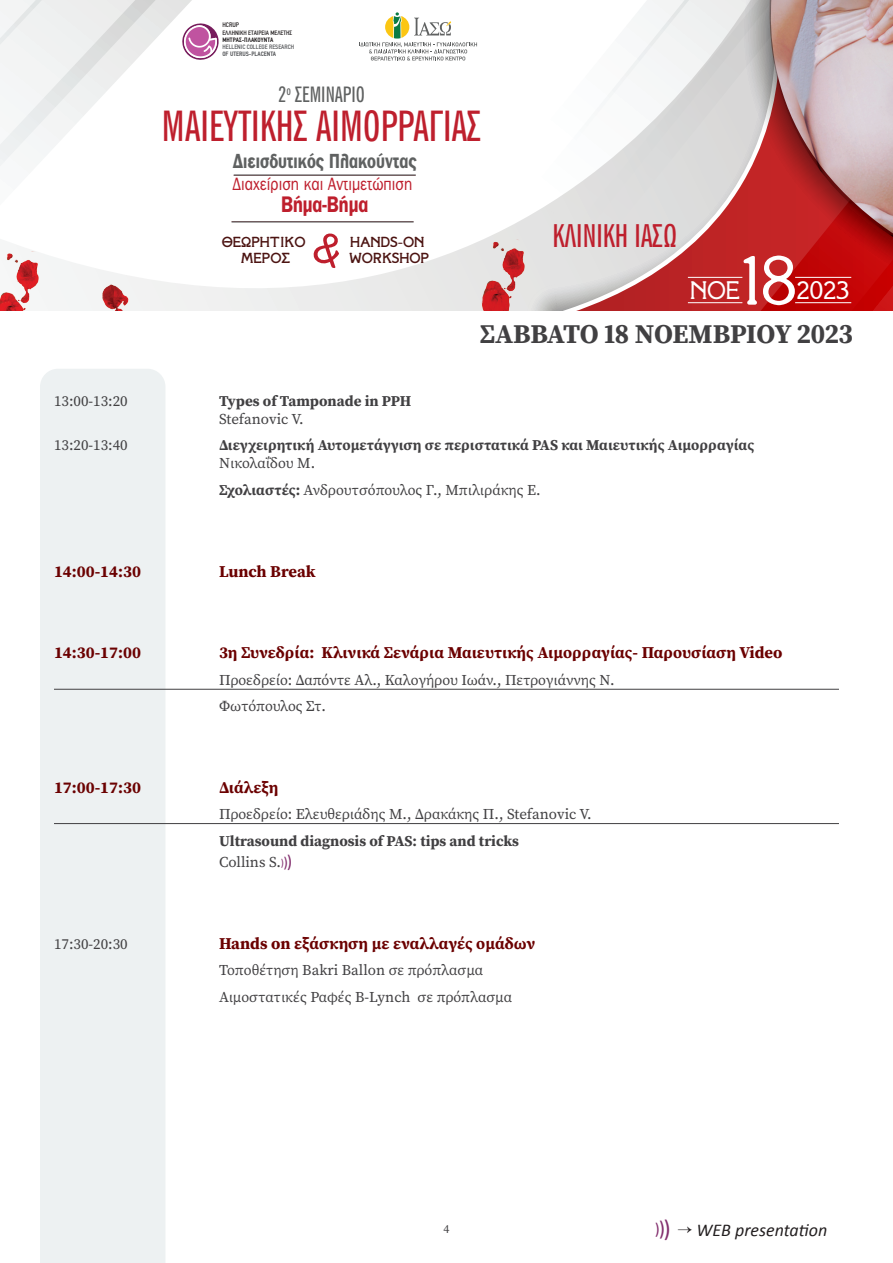
<style>
.page{position:relative;width:893px;height:1263px;background:#fff}
.page>*{position:absolute;margin:0;border:0;box-sizing:border-box;transform-origin:0 0}
.t1{font:66.45px "PF Alfabeta OS Poly";color:#fff}
.t2{font:40.05px "PF News Gothic Compressed";color:#be1f2d}
.t3{font:30.15px "PF News Gothic Compressed";color:#be1f2d}
.t4{font:700 27px "Source Serif Pro";letter-spacing:-.015em;color:#414042}
.t5{font:24.3px "PF Alfabeta OS Poly";letter-spacing:-.05em;color:#fff}
.t6{font:700 22.65px "PF Franklin Gothic Cnd";color:#be1f2d}
.t7{font:700 20.55px "PF Franklin Gothic Cnd";color:#5f6161}
.t8{font:20.4px "PF News Gothic Compressed";color:#5f6161}
.t9{font:18px "PF Franklin Gothic Cnd";color:#be1f2d}
.t10{font:italic 18px "Calibri";color:#231f20}
.t11{font:700 16.5px "Source Serif Pro";color:#6b0101}
.t12{font:15px/26.5px "Source Serif Pro";color:#414042}
.t13{font:700 15px/21.6px "Source Serif Pro";color:#414042}
.t14{font:700 13.95px/15.1px "PF Alfabeta OS Poly";color:#4c1412}
.t15{font:12px "Source Serif Pro";color:#414042}
.t16{font:500 condensed 6.6px "PF Din Text";color:#211d1e}
.t17{font:500 condensed 6.45px "PF Din Text";color:#545659}
.t18{font:500 condensed 6.45px "PF Din Text";color:#211d1e}
.t19{font:700 6.45px "PF Din Text Condensed";color:#545659}
.t20{font:700 6.45px "PF Din Text Condensed";color:#211d1e}
.s1{font-weight:700}
.s2{font-weight:400}
.s3{font-family:"Calibri";font-weight:400;font-size:10.5px;color:#832f6e}
.s4{font-family:"Calibri";font-weight:400;color:#832f6e}
.s5{font-family:"Calibri";font-weight:400;font-size:18px;color:#832f6e}
.s6{font-style:normal;font-size:16.5px;color:#832f6e}
.s7{font-style:normal;font-size:21px;color:#832f6e}
.s8{font-style:normal;font-size:24px;color:#832f6e}
</style>
<div class="page">
<svg style="left:16px;top:174px;width:412px;height:136px"></svg>
<svg style="left:428px;top:43px;width:111px;height:267px"></svg>
<svg style="left:539px;top:0;width:354px;height:310px"></svg>
<img style="left:723px;top:0;width:170px;height:307px">
<img style="left:469px;top:237px;width:60px;height:73px">
<img style="left:0;top:248px;width:43px;height:62px">
<img style="left:98px;top:273px;width:48px;height:37px">
<hr style="left:688px;top:277px;width:54px;height:1px;background:#fff">
<hr style="left:688px;top:302px;width:54px;height:1px;background:#fff">
<hr style="left:795px;top:277px;width:56px;height:1px;background:#fff">
<hr style="left:795px;top:302px;width:56px;height:1px;background:#fff">
<svg style="left:0;top:0;width:219px;height:183px"></svg>
<hr style="left:232px;top:222px;width:182px;height:1px;background:#211d1e">
<hr style="left:234px;top:175px;width:182px;height:1px;background:#211d1e">
<svg style="left:359px;top:12px;width:118px;height:49px"></svg>
<div style="left:40px;top:369px;width:125px;height:894px;background:#edf1f2"></div>
<hr style="left:54px;top:689px;width:785px;height:1px;background:#414042">
<hr style="left:54px;top:823px;width:785px;height:1px;background:#414042">
<svg style="left:310px;top:230px;width:37px;height:39px"></svg>
<p class="t16" style="left:222px;top:21px;width:18px">HCRUP</p>
<p class="t18" style="left:222px;top:29px;width:71px">ΕΛΛΗΝΙΚΗ ΕΤΑΙΡΕΙΑ ΜΕΛΕΤΗΣ</p>
<p class="t20" style="left:222px;top:36px;width:52px">ΜΗΤΡΑΣ-ΠΛΑΚΟΥΝΤΑ</p>
<p class="t19" style="left:222px;top:50px;width:55px">OF UTERUS-PLACENTA</p>
<p class="t17" style="left:222px;top:43px;width:73px">HELLENIC COLLEGE RESEARCH</p>
<h3 class="t8" style="left:278px;top:82px;width:88px">2<sup>ο</sup> ΣΕΜΙΝΑΡΙΟ</h3>
<h2 class="t2" style="left:162px;top:101px;width:321px">ΜΑΙΕΥΤΙΚΗΣ ΑΙΜΟΡΡΑΓΙΑΣ</h2>
<h3 class="t7" style="left:233px;top:149px;width:186px">∆ιεισδυτικός Πλακούντας</h3>
<p class="t9" style="left:233px;top:174px;width:181px">∆ιαχείριση και Αντιµετώπιση</p>
<h3 class="t6" style="left:281px;top:191px;width:89px">Βήµα-Βήµα</h3>
<p class="t14" style="left:222px;top:235px;width:85px;text-align:center">ΘΕΩΡΗΤΙΚΟ<br>ΜΕΡΟΣ</p>
<p class="t14" style="left:349px;top:235px;width:81px">HANDS-ON<br>WORKSHOP</p>
<h3 class="t3" style="left:552px;top:218px;width:126px">ΚΛΙΝΙΚΗ ΙΑΣΩ</h3>
<h1 class="t1" style="left:732px;top:243px;width:68px">18</h1>
<h3 class="t5" style="left:690px;top:277px;width:52px">ΝΟΕ</h3>
<h3 class="t5" style="left:796px;top:277px;width:56px">2023</h3>
<h3 class="t4" style="left:480px;top:315px;width:374px">ΣΆΒΒΑΤΟ 18 ΝΟΕΜΒΡΊΟΥ 2023</h3>
<p class="t12" style="left:54px;top:387px;width:75px">13:00-13:20</p>
<p class="t13" style="left:219px;top:390px;width:194px">Types of Tamponade in PPH</p>
<p class="t12" style="left:219px;top:405px;width:86px">Stefanovic V.</p>
<p class="t12" style="left:54px;top:432px;width:75px">13:20-13:40</p>
<p class="t13" style="left:219px;top:434px;width:537px">Διεγχειρητική Αυτομετάγγιση σε περιστατικά PAS και Μαιευτικής Αιμορραγίας</p>
<p class="t12" style="left:219px;top:450px;width:323px">Νικολαΐδου Μ.<br><span class="s1">Σχολιαστές:</span> Ανδρουτσόπουλος Γ., Μπιλιράκης Ε.</p>
<p class="t11" style="left:54px;top:560px;width:89px">14:00-14:30</p>
<p class="t11" style="left:219px;top:560px;width:98px">Lunch Break</p>
<p class="t11" style="left:54px;top:641px;width:89px">14:30-17:00</p>
<p class="t11" style="left:219px;top:641px;width:565px">3η Συνεδρία: Κλινικά Σενάρια Μαιευτικής Αιμορραγίας- Παρουσίαση Video</p>
<p class="t12" style="left:219px;top:666px;width:397px">Προεδρείο: Δαπόντε Αλ., Καλογήρου Ιωάν., Πετρογιάννης Ν.<br>Φωτόπουλος Στ.</p>
<p class="t11" style="left:54px;top:776px;width:89px">17:00-17:30</p>
<p class="t11" style="left:219px;top:776px;width:61px">Διάλεξη</p>
<p class="t12" style="left:219px;top:801px;width:374px">Προεδρείο: Ελευθεριάδης Μ., Δρακάκης Π., Stefanovic V.</p>
<p class="t13" style="left:219px;top:829px;width:302px">Ultrasound diagnosis of PAS: tips and tricks<br><span class="s2">Collins S.</span><span class="s3">)</span><span class="s4">)</span><span class="s5">)</span></p>
<p class="t12" style="left:54px;top:930px;width:75px">17:30-20:30</p>
<p class="t11" style="left:219px;top:932px;width:318px">Hands on εξάσκηση με εναλλαγές ομάδων</p>
<p class="t12" style="left:219px;top:957px;width:295px">Τοποθέτηση Bakri Ballon σε πρόπλασμα<br>Αιμοστατικές Ραφές B-Lynch σε πρόπλασμα</p>
<p class="t15" style="left:443px;top:1221px;width:7px">4</p>
<p class="t10" style="left:655px;top:1217px;width:174px"><span class="s6">)</span><span class="s7">)</span><span class="s8">)</span> → WEB presentation</p>
</div>
